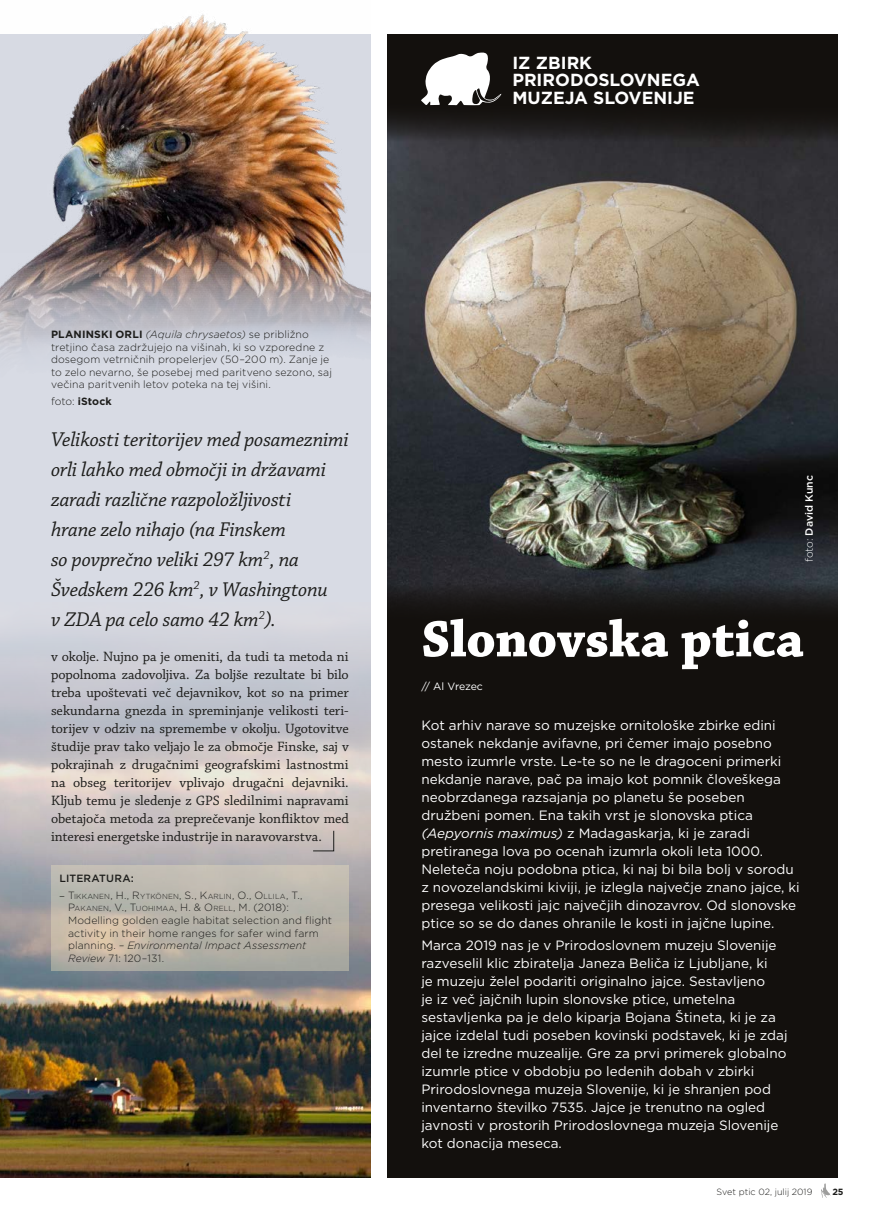
<style>
.page{position:relative;width:872px;height:1212px;background:#fff}
.page>*{position:absolute;margin:0;border:0;box-sizing:border-box;transform-origin:0 0}
.t1{font:700 54px "Chaparral Pro";letter-spacing:-.005em;color:#fff}
.t2{font:italic 21px/30px "Chaparral Pro";letter-spacing:-.01em;color:#1d1d1b}
.t3{font:700 17.4px/17.4px "Gotham";color:#fff}
.t4{font:14.25px/18px "Chaparral Pro";letter-spacing:-.005em;color:#1d1d1b;text-align:justify}
.t5{font:13.5px/18px "Gotham";color:#fff}
.t6{font:300 10.5px/12.6px "Gotham";letter-spacing:.01em;color:#1d1d1b}
.t7{font:500 10.5px "Gotham";letter-spacing:.01em;color:#fff}
.t8{font:500 10.5px "Gotham";letter-spacing:.015em;color:#1d1d1b}
.t9{font:700 10.5px "Gotham";letter-spacing:.01em;color:#1d1d1b}
.t10{font:10.5px "Gotham";letter-spacing:-.015em;color:#fff}
.t11{font:300 9px "Gotham";color:#1d1d1b}
.t12{font:700 9px "Gotham";color:#1d1d1b}
.t13{font:300 7.35px/12.6px "Gotham";letter-spacing:.025em;color:#1d1d1b}
.s1{font-weight:700}
.s2{font-style:italic}
.s3{font-weight:300}
.s4{font-family:"Chaparral Pro";font-weight:400;font-size:10.5px}
.s5{font-size:10.5px}
</style>
<div class="page">
<div style="left:0;top:34px;width:370px;height:1144px;background:#d8dbe4"></div>
<img style="left:0;top:638px;width:370px;height:540px">
<svg style="left:51px;top:865px;width:298px;height:105px;background:#bab5aa"></svg>
<div style="left:387px;top:34px;width:451px;height:1144px;background:#13100d"></div>
<img style="left:387px;top:105px;width:451px;height:504px">
<svg style="left:421px;top:53px;width:80px;height:52px"></svg>
<img style="left:0;top:14px;width:370px;height:336px">
<svg style="left:313px;top:830px;width:21px;height:21px"></svg>
<svg style="left:821px;top:1183px;width:9px;height:15px"></svg>
<p class="t3" style="left:512px;top:54px;width:189px">IZ ZBIRK<br>PRIRODOSLOVNEGA<br>MUZEJA SLOVENIJE</p>
<p class="t6" style="left:51px;top:328px;width:282px"><span class="s1">PLANINSKI ORLI</span> <span class="s2">(Aquila chrysaetos)</span> se približno tretjino časa zadržujejo na višinah, ki so vzporedne z dosegom vetrničnih propelerjev (50–200 m). Zanje je to zelo nevarno, še posebej med paritveno sezono, saj večina paritvenih letov poteka na tej višini.</p>
<p class="t9" style="left:51px;top:395px;width:62px"><span class="s3">foto:</span> iStock</p>
<h2 class="t2" style="left:51px;top:425px;width:299px">Velikosti teritorijev med posameznimi orli lahko med območji in državami zaradi različne razpoložljivosti<br>hrane zelo nihajo (na Finskem<br>so povprečno veliki 297 km<sup>2</sup>, na<br>Švedskem 226 km<sup>2</sup>, v Washingtonu<br>v ZDA pa celo samo 42 km<sup>2</sup>).</h2>
<p class="t4" style="left:51px;top:648px;width:299px">v okolje. Nujno pa je omeniti, da tudi ta metoda ni popolnoma zadovoljiva. Za boljše rezultate bi bilo treba upoštevati več dejavnikov, kot so na primer sekundarna gnezda in spreminjanje velikosti teri&shy;torijev v odziv na spremembe v okolju. Ugotovitve študije prav tako veljajo le za območje Finske, saj v pokrajinah z drugačnimi geografskimi lastnostmi na obseg teritorijev vplivajo drugačni dejavniki.<br>Kljub temu je sledenje z GPS sledilnimi napravami obetajoča metoda za preprečevanje konfliktov med interesi energetske industrije in naravovarstva.</p>
<p class="t8" style="left:60px;top:871px;width:76px">LITERATURA:</p>
<p class="t13" style="left:68px;top:890px;width:236px;text-indent:-9px"><span class="s4">–</span> <span class="s5">T</span>IKKANEN<span class="s5">, H., R</span>YTKÖNEN<span class="s5">, S., K</span>ARLIN<span class="s5">, O., O</span> LLILA<span class="s5">, T.,<br>P</span>AKANEN<span class="s5">, V., T</span>UOH IMAA<span class="s5">, H. &amp; O</span> RELL<span class="s5">, M.</span> <span class="s5">(2018):</span></p>
<p class="t6" style="left:68px;top:914px;width:265px">Modelling golden eagle habitat selection and flight activity in their home ranges for safer wind farm planning. <span class="s2">– Environmental Impact Assessment Review</span> 71: 120–131.</p>
<p class="t7" style="left:802px;top:562px;width:89px;rotate:-90deg"><span class="s3">foto:</span> David Kunc</p>
<h1 class="t1" style="left:421px;top:607px;width:384px">Slonovska ptica</h1>
<p class="t10" style="left:421px;top:680px;width:63px">// Al Vrezec</p>
<p class="t5" style="left:421px;top:716px;width:380px">Kot arhiv narave so muzejske ornitološke zbirke edini ostanek nekdanje avifavne, pri čemer imajo posebno mesto izumrle vrste. Le-te so ne le dragoceni primerki nekdanje narave, pač pa imajo kot pomnik človeškega neobrzdanega razsajanja po planetu še poseben družbeni pomen. Ena takih vrst je slonovska ptica <span class="s2">(Aepyornis maximus)</span> z Madagaskarja, ki je zaradi pretiranega lova po ocenah izumrla okoli leta 1000.<br>Neleteča noju podobna ptica, ki naj bi bila bolj v sorodu z novozelandskimi kiviji, je izlegla največje znano jajce, ki presega velikosti jajc največjih dinozavrov. Od slonovske ptice so se do danes ohranile le kosti in jajčne lupine.</p>
<p class="t5" style="left:421px;top:936px;width:368px">Marca 2019 nas je v Prirodoslovnem muzeju Slovenije razveselil klic zbiratelja Janeza Beliča iz Ljubljane, ki<br>je muzeju želel podariti originalno jajce. Sestavljeno<br>je iz več jajčnih lupin slonovske ptice, umetelna sestavljenka pa je delo kiparja Bojana Štineta, ki je za jajce izdelal tudi poseben kovinski podstavek, ki je zdaj del te izredne muzealije. Gre za prvi primerek globalno izumrle ptice v obdobju po ledenih dobah v zbirki Prirodoslovnega muzeja Slovenije, ki je shranjen pod inventarno številko 7535. Jajce je trenutno na ogled javnosti v prostorih Prirodoslovnega muzeja Slovenije kot donacija meseca.</p>
<p class="t11" style="left:716px;top:1185px;width:97px">Svet ptic 02, julij 2019</p>
<p class="t12" style="left:832px;top:1185px;width:13px">25</p>
</div>
